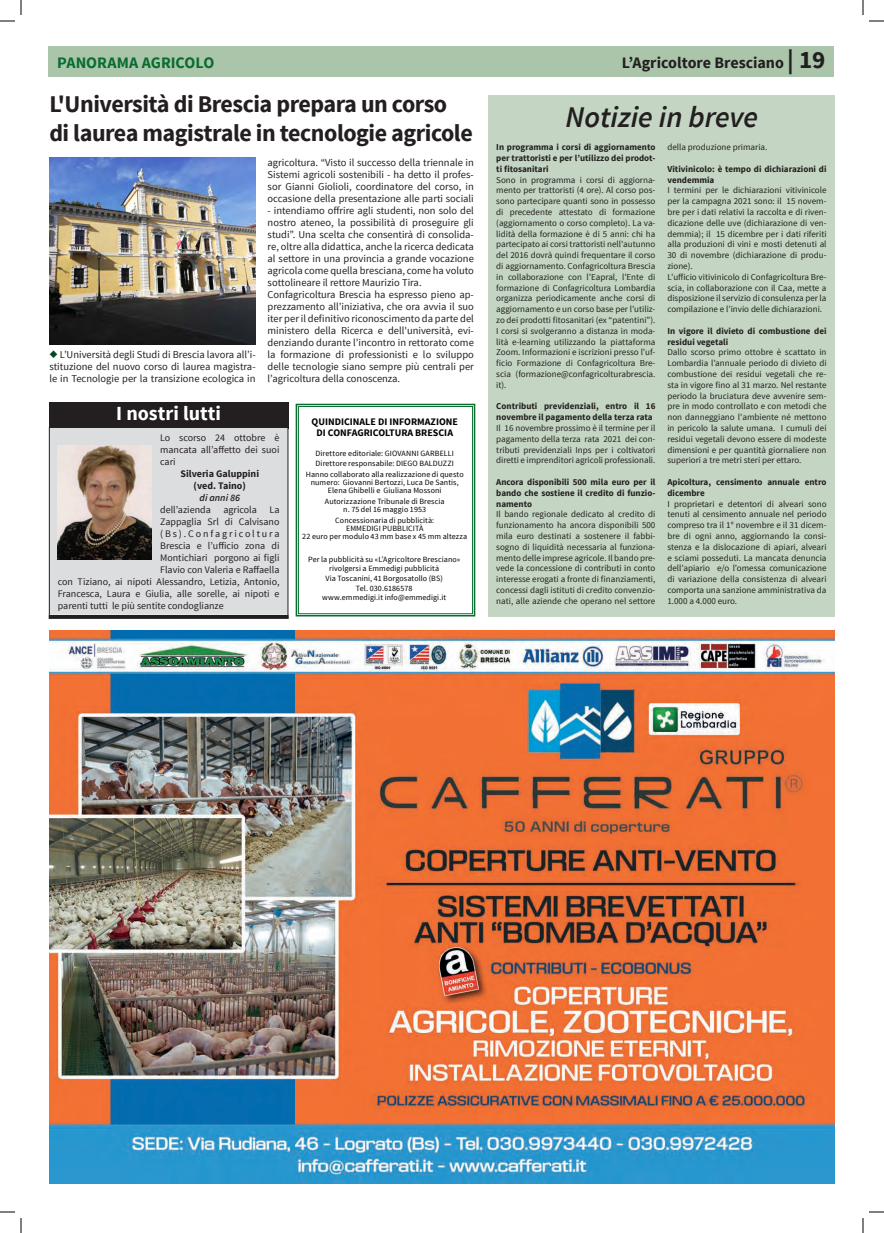
<style>
.page{position:relative;width:884px;height:1233px;background:#fff}
.page>*{position:absolute;margin:0;border:0;box-sizing:border-box;transform-origin:0 0}
.TITOLI_articoli{font:italic 600 30px "Source Sans Pro";color:#231f20}
.TITOLI_articoli_MEDI{font:700 24px/28.8px "Source Sans Pro";letter-spacing:-.02em;color:#231f20}
.TITOLO_LUTTO{font:700 20px "Source Sans Pro";color:#fff}
.t1{font:700 16px "Source Sans Pro";letter-spacing:-.005em;color:#231f20}
.t2{font:700 16px "Source Sans Pro";letter-spacing:-.005em;color:#086d2f}
.Testo_lungo{font:10.5px/12px "Source Sans Pro";color:#231f20;text-align:justify}
.Testo_lutto{font:10px/12px "Source Sans Pro";color:#231f20;text-align:justify}
.Testo_lungo-2{font:700 10px "Source Sans Pro";color:#000001}
.Testo_lutto_Grassett{font:700 10px/12px "Source Sans Pro";color:#231f20;text-align:center}
.Testo_lutto-2{font:10px "Source Sans Pro";letter-spacing:.19em;color:#231f20}
.Testo_lutto_Corsivo{font:italic 600 10px "Source Sans Pro";color:#231f20}
.Testi_BOX{font:9px/10.8px "Source Sans Pro";color:#231f20;text-align:justify}
.Titoli_Brevi{font:700 9px/10.8px "Source Sans Pro";color:#231f20}
.Testo_lungo-3{font:8px/8px "Source Sans Pro";letter-spacing:.01em;color:#000001;text-align:center}
.s1{font-size:25px}
.s2{color:#084622}
</style>
<div class="page">
<div style="left:49px;top:46px;width:785px;height:31px;background:#abc5ab"></div>
<img style="left:49px;top:630px;width:786px;height:553px">
<div style="left:49px;top:402px;width:239px;height:27px;background:#231f20"></div>
<div style="left:49px;top:427px;width:239px;height:187px;background:#dcdddf"></div>
<div style="left:49px;top:427px;width:239px;height:192px;border:1px solid #231f20"></div>
<svg style="left:49px;top:615px;width:239px;height:4px"></svg>
<img style="left:58px;top:446px;width:94px;height:114px">
<svg style="left:295px;top:403px;width:181px;height:214px"></svg>
<div style="left:298px;top:406px;width:175px;height:208px;border:1px solid #086d2f"></div>
<div style="left:489px;top:95px;width:346px;height:521px;background:#c4d6c3"></div>
<img style="left:50px;top:157px;width:205px;height:187px">
<svg style="left:0;top:1211px;width:15px;height:1px"></svg>
<svg style="left:869px;top:1211px;width:15px;height:1px"></svg>
<svg style="left:0;top:0;width:22px;height:22px"></svg>
<svg style="left:20px;top:1218px;width:2px;height:15px"></svg>
<svg style="left:862px;top:0;width:22px;height:22px"></svg>
<svg style="left:862px;top:1218px;width:2px;height:15px"></svg>
<p class="t2" style="left:57px;top:52px;width:159px">PANORAMA AGRICOLO</p>
<p class="t1" style="left:622px;top:52px;width:205px">L’Agricoltore Bresciano <span class="s1">| 19</span></p>
<p class="TITOLI_articoli_MEDI" style="left:49px;top:90px;width:425px">L'Università di Brescia prepara un corso di laurea magistrale in tecnologie agricole</p>
<p class="Testo_lungo" style="left:49px;top:349px;width:208px"><span class="s2">◆</span> L’Università degli Studi di Brescia lavora all’i&shy;stituzione del nuovo corso di laurea magistra&shy;le in Tecnologie per la transizione ecologica in</p>
<p class="Testo_lungo" style="left:268px;top:157px;width:208px">agricoltura. “Visto il successo della triennale in Sistemi agricoli sostenibili - ha detto il profes&shy;sor Gianni Giolioli, coordinatore del corso, in occasione della presentazione alle parti sociali</p>
<p class="Testo_lungo" style="left:268px;top:205px;width:208px">- intendiamo offrire agli studenti, non solo del nostro ateneo, la possibilità di proseguire gli studi”. Una scelta che consentirà di consolida&shy;re, oltre alla didattica, anche la ricerca dedicata al settore in una provincia a grande vocazione agricola come quella bresciana, come ha voluto sottolineare il rettore Maurizio Tira.</p>
<p class="Testo_lungo" style="left:268px;top:289px;width:208px">Confagricoltura Brescia ha espresso pieno ap&shy;prezzamento all’iniziativa, che ora avvia il suo iter per il definitivo riconoscimento da parte del ministero della Ricerca e dell'università, evi&shy;denziando durante l’incontro in rettorato come la formazione di professionisti e lo sviluppo delle tecnologie siano sempre più centrali per l’agricoltura della conoscenza.</p>
<p class="TITOLO_LUTTO" style="left:116px;top:401px;width:106px">I nostri lutti</p>
<p class="Testo_lutto" style="left:160px;top:431px;width:121px">Lo scorso 24 ottobre è mancata all’affetto dei suoi cari</p>
<p class="Testo_lutto_Grassett" style="left:180px;top:468px;width:80px">Silveria Galuppini (ved. Taino)</p>
<p class="Testo_lutto_Corsivo" style="left:200px;top:491px;width:42px">di anni 86</p>
<p class="Testo_lutto" style="left:160px;top:503px;width:52px">dell’azienda</p>
<p class="Testo_lutto" style="left:223px;top:503px;width:35px">agricola</p>
<p class="Testo_lutto" style="left:269px;top:503px;width:11px">La</p>
<p class="Testo_lutto" style="left:160px;top:515px;width:121px">Zappaglia Srl di Calvisano</p>
<p class="Testo_lutto-2" style="left:160px;top:527px;width:121px">(Bs).Confagricoltura</p>
<p class="Testo_lutto" style="left:160px;top:539px;width:121px">Brescia e l’ufficio zona di</p>
<p class="Testo_lutto" style="left:160px;top:551px;width:121px">Montichiari porgono ai figli</p>
<p class="Testo_lutto" style="left:160px;top:563px;width:121px">Flavio con Valeria e Raffaella</p>
<p class="Testo_lutto" style="left:58px;top:575px;width:223px">con Tiziano, ai nipoti Alessandro, Letizia, Antonio,</p>
<p class="Testo_lutto" style="left:58px;top:587px;width:223px">Francesca, Laura e Giulia, alle sorelle, ai nipoti e</p>
<p class="Testo_lutto" style="left:58px;top:599px;width:167px">parenti tutti le più sentite condoglianze</p>
<p class="Testo_lungo-2" style="left:312px;top:415px;width:148px">QUINDICINALE DI INFORMAZIONE</p>
<p class="Testo_lungo-2" style="left:316px;top:426px;width:138px">DI CONFAGRICOLTURA BRESCIA</p>
<p class="Testo_lungo-3" style="left:316px;top:449px;width:140px">Direttore editoriale: GIOVANNI GARBELLI</p>
<p class="Testo_lungo-3" style="left:316px;top:460px;width:140px">Direttore responsabile: DIEGO BALDUZZI</p>
<p class="Testo_lungo-3" style="left:306px;top:471px;width:159px">Hanno collaborato alla realizzazione di questo numero: Giovanni Bertozzi, Luca De Santis,<br>Elena Ghibelli e Giuliana Mossoni</p>
<p class="Testo_lungo-3" style="left:325px;top:497px;width:121px">Autorizzazione Tribunale di Brescia n. 75 del 16 maggio 1953</p>
<p class="Testo_lungo-3" style="left:302px;top:516px;width:166px">Concessionaria di pubblicità:<br>EMMEDIGI PUBBLICITÀ<br>22 euro per modulo 43 mm base x 45 mm altezza</p>
<p class="Testo_lungo-3" style="left:308px;top:555px;width:154px">Per la pubblicità su «L’Agricoltore Bresciano»</p>
<p class="Testo_lungo-3" style="left:326px;top:564px;width:119px;line-height:9.6px">rivolgersi a Emmedigi pubblicità<br>Via Toscanini, 41 Borgosatollo (BS)<br>Tel. 030.6186578</p>
<p class="Testo_lungo-3" style="left:322px;top:593px;width:126px">www.emmedigi.it info@emmedigi.it</p>
<p class="TITOLI_articoli" style="left:565px;top:99px;width:194px">Notizie in breve</p>
<p class="Titoli_Brevi" style="left:496px;top:142px;width:161px;text-align:justify">In programma i corsi di aggiornamento per trattoristi e per l’utilizzo dei prodot&shy;ti fitosanitari</p>
<p class="Testi_BOX" style="left:496px;top:174px;width:161px">Sono in programma i corsi di aggiorna&shy;mento per trattoristi (4 ore). Al corso pos&shy;sono partecipare quanti sono in possesso di precedente attestato di formazione (aggiornamento o corso completo). La va&shy;lidità della formazione è di 5 anni: chi ha partecipato ai corsi trattoristi nell'autunno del 2016 dovrà quindi frequentare il corso di aggiornamento. Confagricoltura Brescia in collaborazione con l’Eapral, l’Ente di formazione di Confagricoltura Lombardia organizza periodicamente anche corsi di aggiornamento e un corso base per l’utiliz&shy;zo dei prodotti fitosanitari (ex “patentini”).<br>I corsi si svolgeranno a distanza in moda&shy;lità e-learning utilizzando la piattaforma Zoom. Informazioni e iscrizioni presso l’uf&shy;ficio Formazione di Confagricoltura Bre&shy;scia (formazione@confagricolturabrescia. it).</p>
<p class="Titoli_Brevi" style="left:496px;top:401px;width:161px">Contributi previdenziali, entro il 16 novembre il pagamento della terza rata</p>
<p class="Testi_BOX" style="left:496px;top:423px;width:161px">Il 16 novembre prossimo è il termine per il pagamento della terza rata 2021 dei con&shy;tributi previdenziali Inps per i coltivatori diretti e imprenditori agricoli professionali.</p>
<p class="Titoli_Brevi" style="left:496px;top:477px;width:161px;text-align:justify">Ancora disponibili 500 mila euro per il bando che sostiene il credito di funzio&shy;namento</p>
<p class="Testi_BOX" style="left:496px;top:509px;width:161px">Il bando regionale dedicato al credito di funzionamento ha ancora disponibili 500 mila euro destinati a sostenere il fabbi&shy;sogno di liquidità necessaria al funziona&shy;mento delle imprese agricole. Il bando pre&shy;vede la concessione di contributi in conto interesse erogati a fronte di finanziamenti, concessi dagli istituti di credito convenzio&shy;nati, alle aziende che operano nel settore</p>
<p class="Testi_BOX" style="left:667px;top:142px;width:101px">della produzione primaria.</p>
<p class="Titoli_Brevi" style="left:667px;top:164px;width:161px">Vitivinicolo: è tempo di dichiarazioni di vendemmia</p>
<p class="Testi_BOX" style="left:667px;top:185px;width:161px">I termini per le dichiarazioni vitivinicole per la campagna 2021 sono: il 15 novem&shy;bre per i dati relativi la raccolta e di riven&shy;dicazione delle uve (dichiarazione di ven&shy;demmia); il 15 dicembre per i dati riferiti alla produzioni di vini e mosti detenuti al 30 di novembre (dichiarazione di produ&shy;zione).</p>
<p class="Testi_BOX" style="left:667px;top:271px;width:161px">L’ufficio vitivinicolo di Confagricoltura Bre&shy;scia, in collaborazione con il Caa, mette a disposizione il servizio di consulenza per la compilazione e l’invio delle dichiarazioni.</p>
<p class="Titoli_Brevi" style="left:667px;top:326px;width:161px">In vigore il divieto di combustione dei residui vegetali</p>
<p class="Testi_BOX" style="left:667px;top:347px;width:161px">Dallo scorso primo ottobre è scattato in Lombardia l’annuale periodo di divieto di combustione dei residui vegetali che re&shy;sta in vigore fino al 31 marzo. Nel restante periodo la bruciatura deve avvenire sem&shy;pre in modo controllato e con metodi che non danneggiano l'ambiente né mettono in pericolo la salute umana. I cumuli dei residui vegetali devono essere di modeste dimensioni e per quantità giornaliere non superiori a tre metri steri per ettaro.</p>
<p class="Titoli_Brevi" style="left:667px;top:477px;width:161px">Apicoltura, censimento annuale entro dicembre</p>
<p class="Testi_BOX" style="left:667px;top:498px;width:161px">I proprietari e detentori di alveari sono tenuti al censimento annuale nel periodo compreso tra il 1° novembre e il 31 dicem&shy;bre di ogni anno, aggiornando la consi&shy;stenza e la dislocazione di apiari, alveari e sciami posseduti. La mancata denuncia dell’apiario e/o l’omessa comunicazione di variazione della consistenza di alveari comporta una sanzione amministrativa da 1.000 a 4.000 euro.</p>
</div>
